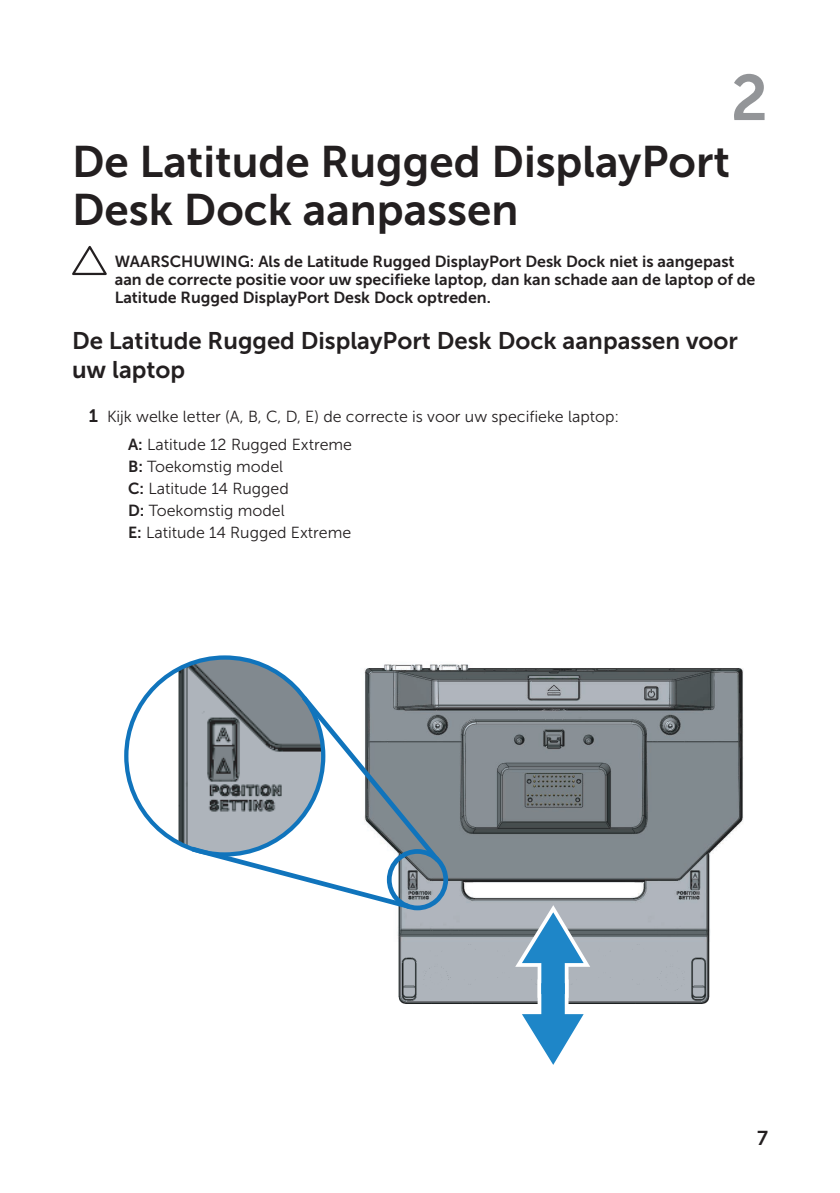
<style>
.page{position:relative;width:840px;height:1193px;background:#fff}
.page>*{position:absolute;margin:0;border:0;box-sizing:border-box;transform-origin:0 0}
.Chapter_No{font:64px "Museo Sans For Dell 700";color:#939598}
.Chapter_Title{font:44px/48px "Museo Sans For Dell 700";color:#231f20}
.Head_1{font:24px/28.8px "Museo Sans For Dell 700";color:#231f20}
.t1{font:20px "Museo Sans For Dell 700";color:#231f20}
.Caution{font:16px/18px "Museo Sans For Dell 700";color:#231f20}
.Sub_List{font:16px "Museo Sans For Dell 300";color:#231f20}
.s1{font-family:"Museo Sans For Dell 700";font-size:18px}
.s2{font-family:"Museo Sans For Dell 700"}
</style>
<div class="page">
<svg style="left:72px;top:246px;width:35px;height:29px"></svg>
<svg style="left:124px;top:655px;width:182px;height:197px"></svg>
<img style="left:364px;top:664px;width:379px;height:340px">
<svg style="left:192px;top:696px;width:256px;height:214px"></svg>
<svg style="left:515px;top:905px;width:75px;height:160px"></svg>
<p class="Chapter_No" style="left:730px;top:62px;width:39px">2</p>
<p class="Chapter_Title" style="left:72px;top:138px;width:659px">De Latitude Rugged DisplayPort<br>Desk Dock aanpassen</p>
<p class="Caution" style="left:115px;top:252px;width:642px">WAARSCHUWING: Als de Latitude Rugged DisplayPort Desk Dock niet is aangepast aan de correcte positie voor uw specifieke laptop, dan kan schade aan de laptop of de<br>Latitude Rugged DisplayPort Desk Dock optreden.</p>
<p class="Head_1" style="left:72px;top:326px;width:667px">De Latitude Rugged DisplayPort Desk Dock aanpassen voor uw laptop</p>
<p class="Sub_List" style="left:89px;top:408px;width:532px"><span class="s1">1</span> Kijk welke letter (A, B, C, D, E) de correcte is voor uw specifieke laptop:</p>
<p class="Sub_List" style="left:128px;top:436px;width:225px"><span class="s2">A:</span> Latitude 12 Rugged Extreme</p>
<p class="Sub_List" style="left:128px;top:458px;width:156px"><span class="s2">B:</span> Toekomstig model</p>
<p class="Sub_List" style="left:128px;top:480px;width:162px"><span class="s2">C:</span> Latitude 14 Rugged</p>
<p class="Sub_List" style="left:128px;top:502px;width:158px"><span class="s2">D:</span> Toekomstig model</p>
<p class="Sub_List" style="left:128px;top:524px;width:225px"><span class="s2">E:</span> Latitude 14 Rugged Extreme</p>
<p class="t1" style="left:757px;top:1126px;width:12px">7</p>
</div>
